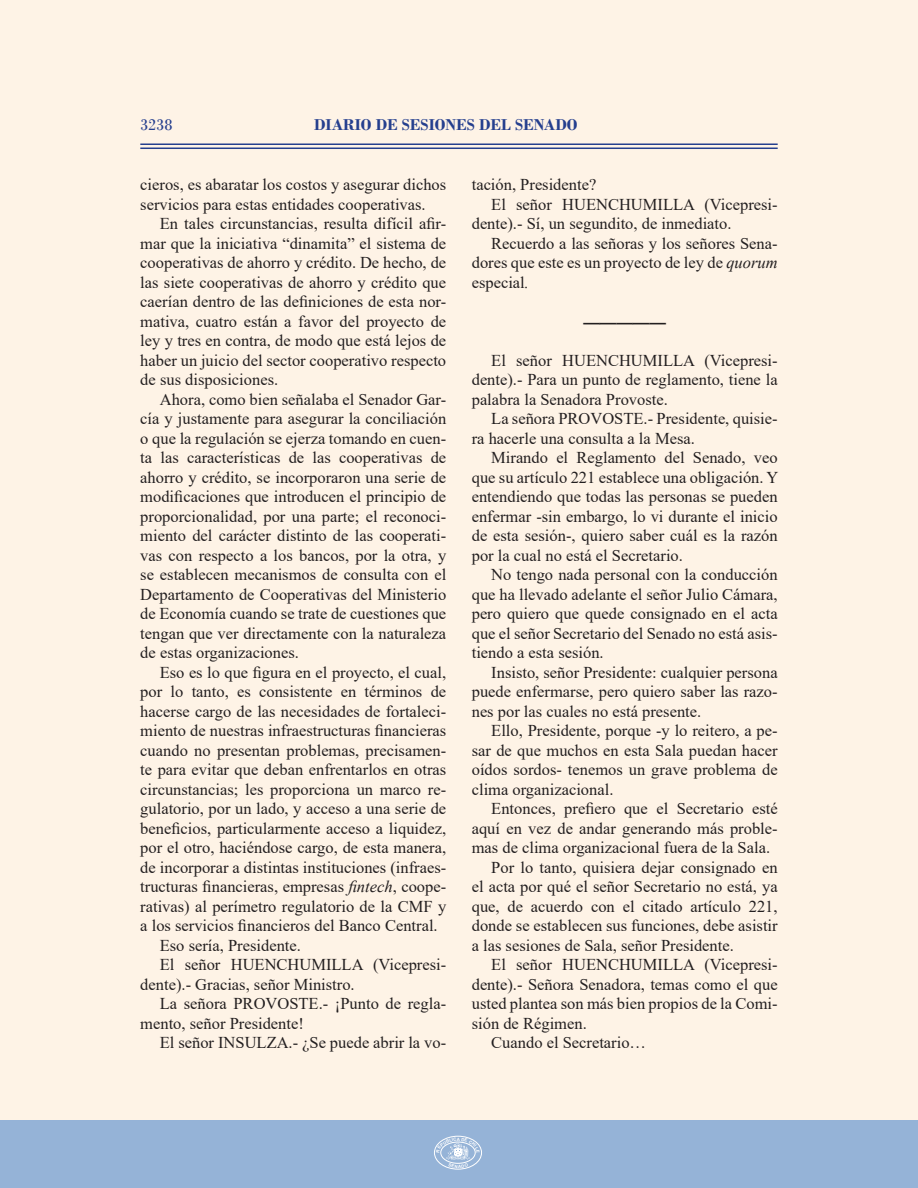
<style>
.page{position:relative;width:918px;height:1188px;background:#fff}
.page>*{position:absolute;margin:0;border:0;box-sizing:border-box;transform-origin:0 0}
.Párrafo_Texto_Sesión{font:16.5px/19.5px "Times New Roman";color:#231f20;text-align:justify}
.t1{font:700 16.5px "Bodoni";color:#253f8e}
.TITULOS_ALTAS_SESION{font:700 16.5px "Bodoni";color:#231f20}
.t2{font:16.5px "Bodoni";color:#253f8e}
.t3{font:700 4.5px "Arial";color:#fff}
.s1{font-style:italic}
</style>
<div class="page">
<div style="left:0;top:1120px;width:918px;height:68px;background:#95b3d7"></div>
<div style="left:434px;top:1136px;width:48px;height:33px;border:1px solid #fff;border-radius:50%"></div>
<hr style="left:140px;top:148px;width:638px;height:1px;background:#253f8e">
<hr style="left:140px;top:144px;width:638px;height:1px;background:#253f8e">
<svg style="left:436px;top:1137px;width:44px;height:31px"></svg>
<p class="t2" style="left:140px;top:115px;width:34px">3238</p>
<p class="t1" style="left:314px;top:114px;width:265px">DIARIO DE SESIONES DEL SENADO</p>
<p class="Párrafo_Texto_Sesión" style="left:140px;top:174px;width:307px">cieros, es abaratar los costos y asegurar dichos servicios para estas entidades cooperativas.</p>
<p class="Párrafo_Texto_Sesión" style="left:140px;top:213px;width:307px;text-indent:20px">En tales circunstancias, resulta difícil afir&shy;mar que la iniciativa “dinamita” el sistema de cooperativas de ahorro y crédito. De hecho, de las siete cooperativas de ahorro y crédito que caerían dentro de las definiciones de esta nor&shy;mativa, cuatro están a favor del proyecto de ley y tres en contra, de modo que está lejos de haber un juicio del sector cooperativo respecto de sus disposiciones.</p>
<p class="Párrafo_Texto_Sesión" style="left:140px;top:389px;width:307px;text-indent:20px">Ahora, como bien señalaba el Senador Gar&shy;cía y justamente para asegurar la conciliación o que la regulación se ejerza tomando en cuen&shy;ta las características de las cooperativas de ahorro y crédito, se incorporaron una serie de modificaciones que introducen el principio de proporcionalidad, por una parte; el reconoci&shy;miento del carácter distinto de las cooperati&shy;vas con respecto a los bancos, por la otra, y se establecen mecanismos de consulta con el Departamento de Cooperativas del Ministerio de Economía cuando se trate de cuestiones que tengan que ver directamente con la naturaleza de estas organizaciones.</p>
<p class="Párrafo_Texto_Sesión" style="left:140px;top:662px;width:307px;text-indent:20px">Eso es lo que figura en el proyecto, el cual, por lo tanto, es consistente en términos de hacerse cargo de las necesidades de fortaleci&shy;miento de nuestras infraestructuras financieras cuando no presentan problemas, precisamen&shy;te para evitar que deban enfrentarlos en otras circunstancias; les proporciona un marco re&shy;gulatorio, por un lado, y acceso a una serie de beneficios, particularmente acceso a liquidez, por el otro, haciéndose cargo, de esta manera, de incorporar a distintas instituciones (infraes&shy;tructuras financieras, empresas <span class="s1">fintech</span>, coope&shy;rativas) al perímetro regulatorio de la CMF y a los servicios financieros del Banco Central.</p>
<p class="Párrafo_Texto_Sesión" style="left:160px;top:935px;width:143px">Eso sería, Presidente.</p>
<p class="Párrafo_Texto_Sesión" style="left:140px;top:954px;width:307px;text-indent:20px">El señor HUENCHUMILLA (Vicepresi&shy;dente).- Gracias, señor Ministro.</p>
<p class="Párrafo_Texto_Sesión" style="left:140px;top:993px;width:307px;text-indent:20px">La señora PROVOSTE.- ¡Punto de regla&shy;mento, señor Presidente!</p>
<p class="Párrafo_Texto_Sesión" style="left:160px;top:1032px;width:288px">El señor INSULZA.- ¿Se puede abrir la vo-</p>
<p class="Párrafo_Texto_Sesión" style="left:472px;top:174px;width:126px">tación, Presidente?</p>
<p class="Párrafo_Texto_Sesión" style="left:472px;top:194px;width:307px;text-indent:20px">El señor HUENCHUMILLA (Vicepresi&shy;dente).- Sí, un segundito, de inmediato.</p>
<p class="Párrafo_Texto_Sesión" style="left:472px;top:233px;width:307px;text-indent:20px">Recuerdo a las señoras y los señores Sena&shy;dores que este es un proyecto de ley de <span class="s1">quorum </span>especial<span class="s1">.</span></p>
<p class="TITULOS_ALTAS_SESION" style="left:583px;top:311px;width:84px">—————</p>
<p class="Párrafo_Texto_Sesión" style="left:472px;top:350px;width:307px;text-indent:20px">El señor HUENCHUMILLA (Vicepresi&shy;dente).- Para un punto de reglamento, tiene la palabra la Senadora Provoste.</p>
<p class="Párrafo_Texto_Sesión" style="left:472px;top:408px;width:307px;text-indent:20px">La señora PROVOSTE.- Presidente, quisie&shy;ra hacerle una consulta a la Mesa.</p>
<p class="Párrafo_Texto_Sesión" style="left:472px;top:447px;width:308px;text-indent:20px">Mirando el Reglamento del Senado, veo que su artículo 221 establece una obligación. Y entendiendo que todas las personas se pueden enfermar -sin embargo, lo vi durante el inicio de esta sesión-, quiero saber cuál es la razón por la cual no está el Secretario.</p>
<p class="Párrafo_Texto_Sesión" style="left:472px;top:564px;width:307px;text-indent:20px">No tengo nada personal con la conducción que ha llevado adelante el señor Julio Cámara, pero quiero que quede consignado en el acta que el señor Secretario del Senado no está asis&shy;tiendo a esta sesión.</p>
<p class="Párrafo_Texto_Sesión" style="left:472px;top:662px;width:307px;text-indent:20px">Insisto, señor Presidente: cualquier persona puede enfermarse, pero quiero saber las razo&shy;nes por las cuales no está presente.</p>
<p class="Párrafo_Texto_Sesión" style="left:472px;top:720px;width:307px;text-indent:20px">Ello, Presidente, porque -y lo reitero, a pe&shy;sar de que muchos en esta Sala puedan hacer oídos sordos- tenemos un grave problema de clima organizacional.</p>
<p class="Párrafo_Texto_Sesión" style="left:472px;top:798px;width:307px;text-indent:20px">Entonces, prefiero que el Secretario esté aquí en vez de andar generando más proble&shy;mas de clima organizacional fuera de la Sala.</p>
<p class="Párrafo_Texto_Sesión" style="left:472px;top:857px;width:307px;text-indent:20px">Por lo tanto, quisiera dejar consignado en el acta por qué el señor Secretario no está, ya que, de acuerdo con el citado artículo 221, donde se establecen sus funciones, debe asistir a las sesiones de Sala, señor Presidente.</p>
<p class="Párrafo_Texto_Sesión" style="left:472px;top:954px;width:307px;text-indent:20px">El señor HUENCHUMILLA (Vicepresi&shy;dente).- Señora Senadora, temas como el que usted plantea son más bien propios de la Comi&shy;sión de Régimen.</p>
<p class="Párrafo_Texto_Sesión" style="left:491px;top:1032px;width:156px">Cuando el Secretario…</p>
<p class="t3" style="left:457px;top:1136px;width:5px">A</p>
</div>
